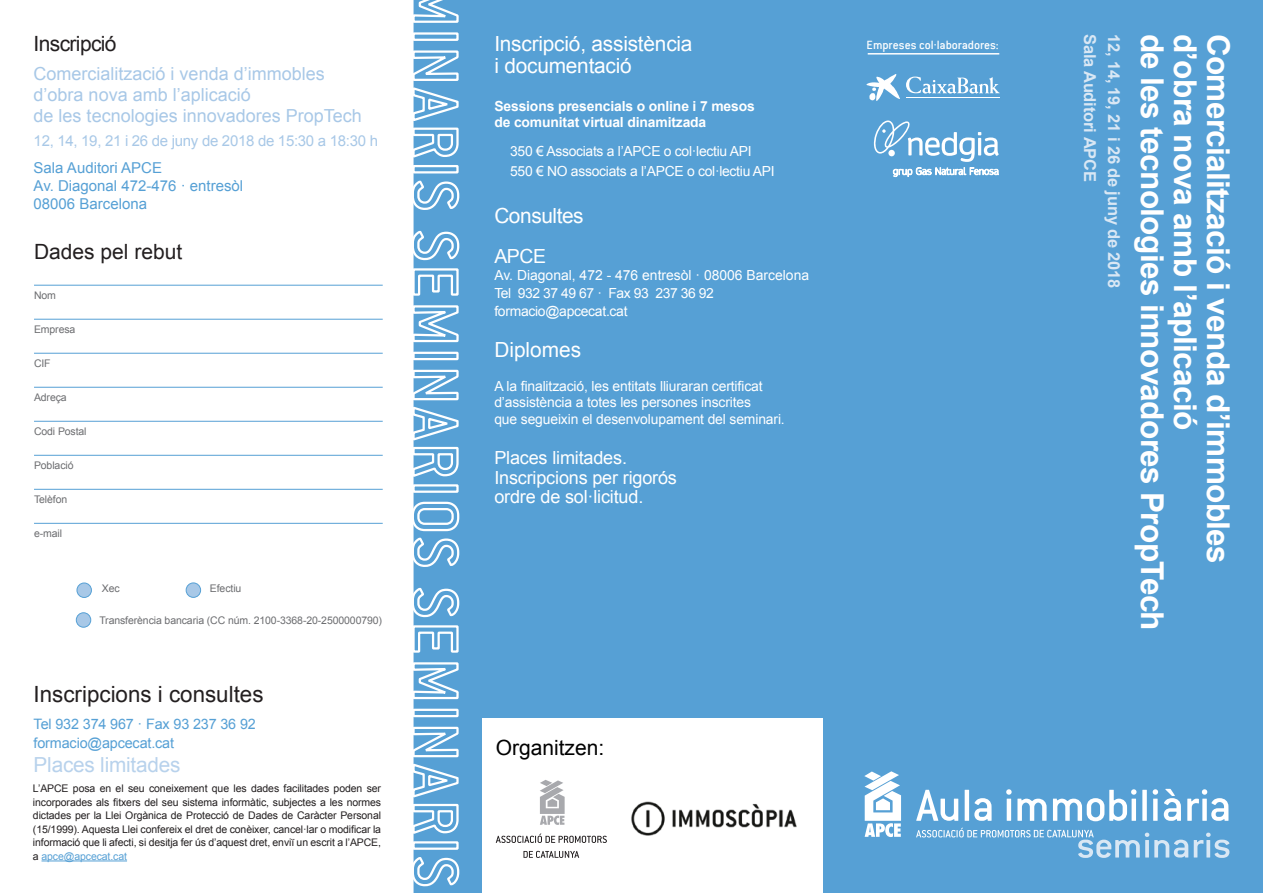
<style>
.page{position:relative;width:1263px;height:893px;background:#fff}
.page>*{position:absolute;margin:0;border:0;box-sizing:border-box;transform-origin:0 0}
.t1{font:700 31.5px "Arial";letter-spacing:-.02em;color:#fff}
.t2{font:22.35px "Arial";color:#231f20}
.t3{font:21px "Arial";color:#231f20}
.t4{font:21px "Arial";color:#000}
.t5{font:21px "Arial";letter-spacing:-.03em;color:#231f20}
.t6{font:20.85px/22.2px "Arial";letter-spacing:-.01em;color:#fff}
.t7{font:20.7px "Arial";letter-spacing:-.01em;color:#b8d2ec}
.t8{font:19.5px "Arial";color:#fff}
.t9{font:18px/21px "Arial";color:#a8c8e7}
.t10{font:18px/19.5px "Arial";letter-spacing:-.01em;color:#fff}
.t11{font:700 16.5px "Arial";letter-spacing:-.01em;color:#d9e7f4}
.t12{font:15px/18px "Arial";color:#56a0d5}
.t13{font:15px "Arial";letter-spacing:-.02em;color:#a8c8e7}
.t14{font:14.4px/18.9px "Arial";letter-spacing:-.01em;color:#56a0d5}
.t15{font:13.95px/17.9px "Arial";letter-spacing:-.01em;color:#fff}
.t16{font:700 13.95px/16.6px "Arial";letter-spacing:-.01em;color:#fff}
.t17{font:500 13.2px "Conduit ITC";letter-spacing:-.005em;color:#fff}
.t18{font:10.5px/13.5px "Arial";letter-spacing:-.01em;color:#231f20;text-align:justify}
.t19{font:10.5px "Arial";letter-spacing:-.01em;color:#6c6d70}
.s1{color:#56a0d5}
</style>
<div class="page">
<div style="left:414px;top:0;width:849px;height:893px;background:#56a0d5"></div>
<svg style="left:413px;top:0;width:47px;height:24px"></svg>
<div style="left:412px;top:32px;width:47px;height:9px;border:2px solid #fff"></div>
<svg style="left:413px;top:49px;width:47px;height:110px"></svg>
<div style="left:412px;top:165px;width:47px;height:8px;border:2px solid #fff"></div>
<svg style="left:413px;top:179px;width:48px;height:32px"></svg>
<svg style="left:413px;top:229px;width:48px;height:68px"></svg>
<svg style="left:413px;top:304px;width:47px;height:39px"></svg>
<div style="left:412px;top:352px;width:47px;height:8px;border:2px solid #fff"></div>
<svg style="left:413px;top:369px;width:47px;height:109px"></svg>
<div style="left:412px;top:484px;width:47px;height:9px;border:2px solid #fff"></div>
<svg style="left:413px;top:500px;width:48px;height:68px"></svg>
<svg style="left:413px;top:586px;width:48px;height:68px"></svg>
<svg style="left:413px;top:661px;width:47px;height:39px"></svg>
<div style="left:412px;top:709px;width:47px;height:8px;border:2px solid #fff"></div>
<svg style="left:413px;top:726px;width:47px;height:109px"></svg>
<div style="left:412px;top:841px;width:47px;height:9px;border:2px solid #fff"></div>
<svg style="left:413px;top:855px;width:48px;height:33px"></svg>
<hr style="left:868px;top:53px;width:131px;height:2px;background:#fff">
<svg style="left:866px;top:74px;width:34px;height:27px"></svg>
<hr style="left:906px;top:97px;width:94px;height:1px;background:#fff">
<svg style="left:906px;top:77px;width:93px;height:17px"></svg>
<hr style="left:906px;top:98px;width:94px;height:1px;background:#fff">
<svg style="left:864px;top:771px;width:37px;height:66px"></svg>
<svg style="left:916px;top:790px;width:42px;height:31px"></svg>
<hr style="left:965px;top:790px;width:4px;height:31px;background:#fff">
<svg style="left:974px;top:798px;width:17px;height:23px"></svg>
<svg style="left:1006px;top:789px;width:40px;height:32px"></svg>
<svg style="left:1053px;top:789px;width:83px;height:32px"></svg>
<div style="left:1142px;top:790px;width:5px;height:31px;background:#fff"></div>
<svg style="left:1153px;top:789px;width:5px;height:32px"></svg>
<svg style="left:1164px;top:789px;width:17px;height:32px"></svg>
<svg style="left:1187px;top:789px;width:41px;height:32px"></svg>
<svg style="left:916px;top:828px;width:313px;height:30px;background:#70aedb"></svg>
<hr style="left:41px;top:861px;width:86px;height:1px;background:#56a0d5">
<div style="left:77px;top:583px;width:14px;height:14px;background:#a8c8e7;border-radius:50%"></div>
<div style="left:77px;top:583px;width:14px;height:14px;border:1px solid #56a0d5;border-radius:50%"></div>
<div style="left:76px;top:613px;width:15px;height:14px;background:#a8c8e7;border-radius:50%"></div>
<div style="left:76px;top:613px;width:15px;height:14px;border:1px solid #56a0d5;border-radius:50%"></div>
<div style="left:186px;top:583px;width:15px;height:14px;background:#a8c8e7;border-radius:50%"></div>
<div style="left:186px;top:583px;width:15px;height:14px;border:1px solid #56a0d5;border-radius:50%"></div>
<hr style="left:34px;top:285px;width:349px;height:1px;background:#56a0d5">
<hr style="left:34px;top:319px;width:349px;height:1px;background:#56a0d5">
<hr style="left:34px;top:353px;width:349px;height:1px;background:#56a0d5">
<hr style="left:34px;top:387px;width:349px;height:1px;background:#56a0d5">
<hr style="left:34px;top:421px;width:349px;height:1px;background:#56a0d5">
<hr style="left:34px;top:455px;width:349px;height:1px;background:#56a0d5">
<hr style="left:34px;top:489px;width:349px;height:1px;background:#56a0d5">
<hr style="left:34px;top:523px;width:349px;height:1px;background:#56a0d5">
<div style="left:483px;top:719px;width:340px;height:174px;background:#fff"></div>
<svg style="left:872px;top:120px;width:127px;height:57px"></svg>
<img style="left:631px;top:801px;width:166px;height:35px">
<svg style="left:540px;top:780px;width:25px;height:45px"></svg>
<svg style="left:496px;top:834px;width:111px;height:9px"></svg>
<svg style="left:523px;top:851px;width:56px;height:7px"></svg>
<h3 class="t6" style="left:494px;top:33px;width:200px">Inscripció, assistència i documentació</h3>
<h3 class="t16" style="left:494px;top:98px;width:262px">Sessions presencials o online i 7 mesos de comunitat virtual dinamitzada</h3>
<h3 class="t15" style="left:510px;top:141px;width:266px;line-height:20.5px">350 € Associats a l’APCE o col·lectiu API<br>550 € NO associats a l’APCE o col·lectiu API</h3>
<h3 class="t6" style="left:494px;top:204px;width:91px">Consultes</h3>
<h3 class="t8" style="left:494px;top:243px;width:14px">apce</h3>
<h3 class="t15" style="left:494px;top:267px;width:316px">Av. Diagonal, 472 - 476 entresòl · 08006 Barcelona<br>Tel 932 37 49 67 · Fax 93 237 36 92 formacio@apcecat.cat</h3>
<h3 class="t6" style="left:494px;top:339px;width:88px">Diplomes</h3>
<h3 class="t15" style="left:494px;top:378px;width:292px;line-height:16.6px">A la finalització, les entitats lliuraran certificat d’assistència a totes les persones inscrites<br>que segueixin el desenvolupament del seminari.</h3>
<h3 class="t10" style="left:494px;top:448px;width:184px">Places limitades.<br>Inscripcions per rigorós ordre de sol·licitud.</h3>
<h3 class="t5" style="left:34px;top:30px;width:85px">Inscripció</h3>
<p class="t17" style="left:867px;top:38px;width:134px">Empreses col·laboradores:</p>
<h3 class="t9" style="left:34px;top:63px;width:330px">Comercialització i venda d’immobles d’obra nova amb l’aplicació<br>de les tecnologies innovadores PropTech</h3>
<h3 class="t13" style="left:34px;top:131px;width:346px">12, 14, 19, 21 i 26 de juny de 2018 de 15:30 a 18:30 h</h3>
<h3 class="t12" style="left:34px;top:158px;width:211px">Sala Auditori APCE<br>Av. Diagonal 472-476 · entresòl<br>08006 Barcelona</h3>
<h3 class="t3" style="left:34px;top:238px;width:150px">Dades pel rebut</h3>
<p class="t19" style="left:34px;top:288px;width:23px">Nom</p>
<p class="t19" style="left:34px;top:322px;width:43px">Empresa</p>
<p class="t19" style="left:34px;top:356px;width:18px">CIF</p>
<p class="t19" style="left:34px;top:390px;width:34px">Adreça</p>
<p class="t19" style="left:34px;top:424px;width:54px">Codi Postal</p>
<p class="t19" style="left:34px;top:458px;width:41px">Població</p>
<p class="t19" style="left:34px;top:492px;width:35px">Telèfon</p>
<p class="t19" style="left:34px;top:526px;width:30px">e-mail</p>
<p class="t19" style="left:102px;top:581px;width:19px">Xec</p>
<p class="t19" style="left:210px;top:581px;width:33px">Efectiu</p>
<p class="t19" style="left:99px;top:614px;width:284px">Transferència bancaria (CC núm. 2100-3368-20-2500000790)</p>
<h2 class="t2" style="left:34px;top:680px;width:231px">Inscripcions i consultes</h2>
<h3 class="t14" style="left:34px;top:715px;width:224px">Tel 932 374 967 · Fax 93 237 36 92 formacio@apcecat.cat</h3>
<h3 class="t7" style="left:34px;top:751px;width:148px">Places limitades</h3>
<p class="t18" style="left:33px;top:782px;width:350px">L’APCE posa en el seu coneixement que les dades facilitades poden ser incorporades als fitxers del seu sistema informàtic, subjectes a les normes dictades per la Llei Orgànica de Protecció de Dades de Caràcter Personal (15/1999). Aquesta Llei confereix el dret de conèixer, cancel·lar o modificar la informació que li afecti, si desitja fer ús d’aquest dret, enviï un escrit a l’APCE, a <span class="s1">apce@apcecat.cat</span></p>
<h3 class="t4" style="left:496px;top:733px;width:110px">Organitzen:</h3>
<h3 class="t11" style="left:1101px;top:34px;width:150px;rotate:90deg">Sala Auditori APCE</h3>
<h3 class="t11" style="left:1125px;top:34px;width:256px;rotate:90deg">12, 14, 19, 21 i 26 de juny de 2018</h3>
<h1 class="t1" style="left:1173px;top:34px;width:598px;rotate:90deg">de les tecnologies innovadores PropTech</h1>
<h1 class="t1" style="left:1206px;top:34px;width:398px;rotate:90deg">d’obra nova amb l’aplicació</h1>
<h1 class="t1" style="left:1239px;top:34px;width:532px;rotate:90deg">Comercialització i venda d’immobles</h1>
</div>
